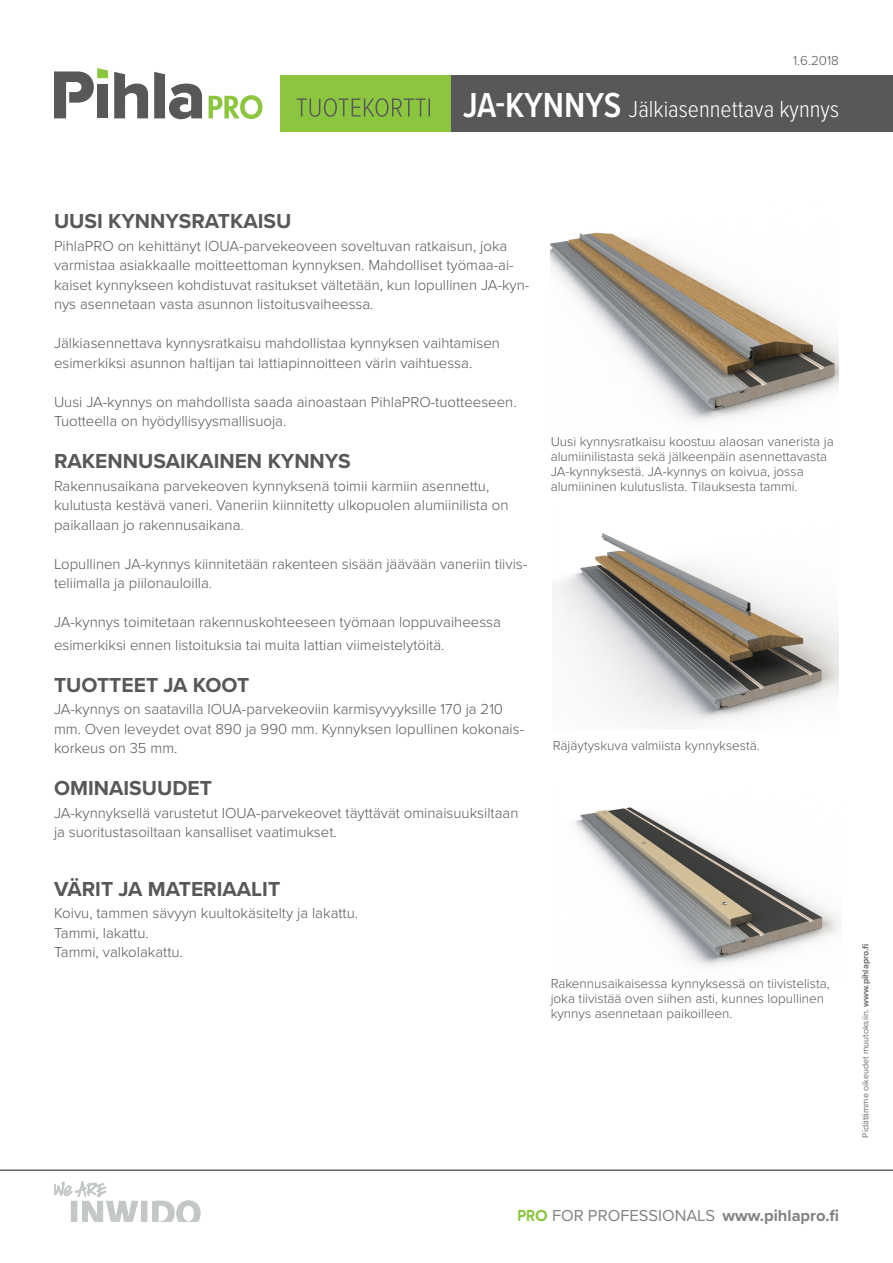
<style>
.page{position:relative;width:893px;height:1263px;background:#fff}
.page>*{position:absolute;margin:0;border:0;box-sizing:border-box;transform-origin:0 0}
.t1{font:300 24px "Proxima Nova Cond";color:#fff}
.PRO_Väliotsikko{font:700 21px "Proxima Nova";color:#57585a}
.t2{font:16.5px "Proxima Nova";color:#808285}
.PRO_Leipäteksti{font:300 15px/19.5px "Proxima Nova";color:#57585a}
.PRO_Kuvateksti{font:300 13.5px/15px "Proxima Nova";color:#57585a}
.t3{font:9px "Proxima Nova";color:#6c6d70}
.s1{font-weight:600;font-size:36px}
.s2{font-weight:700}
.s3{font-weight:700;color:#8bc63e}
</style>
<div class="page">
<hr style="left:0;top:1169px;width:893px;height:2px;background:#231f20">
<div style="left:446px;top:75px;width:447px;height:57px;background:#57585a"></div>
<svg style="left:114px;top:72px;width:34px;height:46px"></svg>
<svg style="left:54px;top:68px;width:54px;height:50px"></svg>
<svg style="left:154px;top:72px;width:48px;height:47px"></svg>
<svg style="left:209px;top:95px;width:53px;height:24px"></svg>
<div style="left:281px;top:75px;width:170px;height:57px;background:#8bc63e"></div>
<svg style="left:296px;top:98px;width:134px;height:19px"></svg>
<div style="left:141px;top:1201px;width:6px;height:20px;background:#c4c7c8"></div>
<svg style="left:153px;top:1201px;width:47px;height:20px"></svg>
<svg style="left:54px;top:1181px;width:84px;height:40px"></svg>
<img style="left:551px;top:232px;width:288px;height:189px">
<img style="left:573px;top:807px;width:268px;height:159px">
<img style="left:553px;top:533px;width:286px;height:190px">
<p class="PRO_Kuvateksti" style="left:793px;top:52px;width:47px">1.6.2018</p>
<h1 class="t1" style="left:463px;top:91px;width:377px"><span class="s1">JA-KYNNYS</span> Jälkiasennettava kynnys</h1>
<p class="PRO_Väliotsikko" style="left:54px;top:206px;width:239px">UUSI KYNNYSRATKAISU</p>
<p class="PRO_Leipäteksti" style="left:54px;top:235px;width:477px">PihlaPRO on kehittänyt IOUA-parvekeoveen soveltuvan ratkaisun, joka varmistaa asiakkaalle moitteettoman kynnyksen. Mahdolliset työmaa-ai&shy;kaiset kynnykseen kohdistuvat rasitukset vältetään, kun lopullinen JA-kyn&shy;nys asennetaan vasta asunnon listoitusvaiheessa.</p>
<p class="PRO_Leipäteksti" style="left:54px;top:333px;width:447px">Jälkiasennettava kynnysratkaisu mahdollistaa kynnyksen vaihtamisen esimerkiksi asunnon haltijan tai lattiapinnoitteen värin vaihtuessa.</p>
<p class="PRO_Leipäteksti" style="left:54px;top:391px;width:464px">Uusi JA-kynnys on mahdollista saada ainoastaan PihlaPRO-tuotteeseen.<br>Tuotteella on hyödyllisyysmallisuoja.</p>
<p class="PRO_Väliotsikko" style="left:54px;top:446px;width:298px">RAKENNUSAIKAINEN KYNNYS</p>
<p class="PRO_Leipäteksti" style="left:54px;top:475px;width:456px">Rakennusaikana parvekeoven kynnyksenä toimii karmiin asennettu, kulutusta kestävä vaneri. Vaneriin kiinnitetty ulkopuolen alumiinilista on paikallaan jo rakennusaikana.</p>
<p class="PRO_Leipäteksti" style="left:54px;top:553px;width:475px">Lopullinen JA-kynnys kiinnitetään rakenteen sisään jäävään vaneriin tiivis&shy;teliimalla ja piilonauloilla.</p>
<p class="PRO_Leipäteksti" style="left:54px;top:610px;width:448px;line-height:22.5px">JA-kynnys toimitetaan rakennuskohteeseen työmaan loppuvaiheessa esimerkiksi ennen listoituksia tai muita lattian viimeistelytöitä.</p>
<p class="PRO_Väliotsikko" style="left:54px;top:669px;width:197px">TUOTTEET JA KOOT</p>
<p class="PRO_Leipäteksti" style="left:54px;top:699px;width:472px">JA-kynnys on saatavilla IOUA-parvekeoviin karmisyvyyksille 170 ja 210 mm. Oven leveydet ovat 890 ja 990 mm. Kynnyksen lopullinen kokonais&shy;korkeus on 35 mm.</p>
<p class="PRO_Väliotsikko" style="left:54px;top:773px;width:159px">OMINAISUUDET</p>
<p class="PRO_Leipäteksti" style="left:54px;top:802px;width:466px">JA-kynnyksellä varustetut IOUA-parvekeovet täyttävät ominaisuuksiltaan ja suoritustasoiltaan kansalliset vaatimukset.</p>
<p class="PRO_Väliotsikko" style="left:54px;top:873px;width:228px">VÄRIT JA MATERIAALIT</p>
<p class="PRO_Leipäteksti" style="left:54px;top:903px;width:306px">Koivu, tammen sävyyn kuultokäsitelty ja lakattu.</p>
<p class="PRO_Leipäteksti" style="left:54px;top:922px;width:96px">Tammi, lakattu.</p>
<p class="PRO_Leipäteksti" style="left:54px;top:942px;width:130px">Tammi, valkolakattu.</p>
<p class="PRO_Kuvateksti" style="left:551px;top:433px;width:285px">Uusi kynnysratkaisu koostuu alaosan vanerista ja alumiinilistasta sekä jälkeenpäin asennettavasta JA-kynnyksestä. JA-kynnys on koivua, jossa alumiininen kulutuslista. Tilauksesta tammi.</p>
<p class="PRO_Kuvateksti" style="left:553px;top:737px;width:208px">Räjäytyskuva valmiista kynnyksestä.</p>
<p class="PRO_Kuvateksti" style="left:551px;top:975px;width:281px">Rakennusaikaisessa kynnyksessä on tiivistelista, joka tiivistää oven siihen asti, kunnes lopullinen kynnys asennetaan paikoilleen.</p>
<p class="t3" style="left:859px;top:1137px;width:196px;rotate:-90deg">Pidätämme oikeudet muutoksiin. <span class="s2">www.pihlapro.fi</span></p>
<p class="t2" style="left:517px;top:1203px;width:323px"><span class="s3">PRO</span> FOR PROFESSIONALS <span class="s2">www.pihlapro.fi</span></p>
</div>
